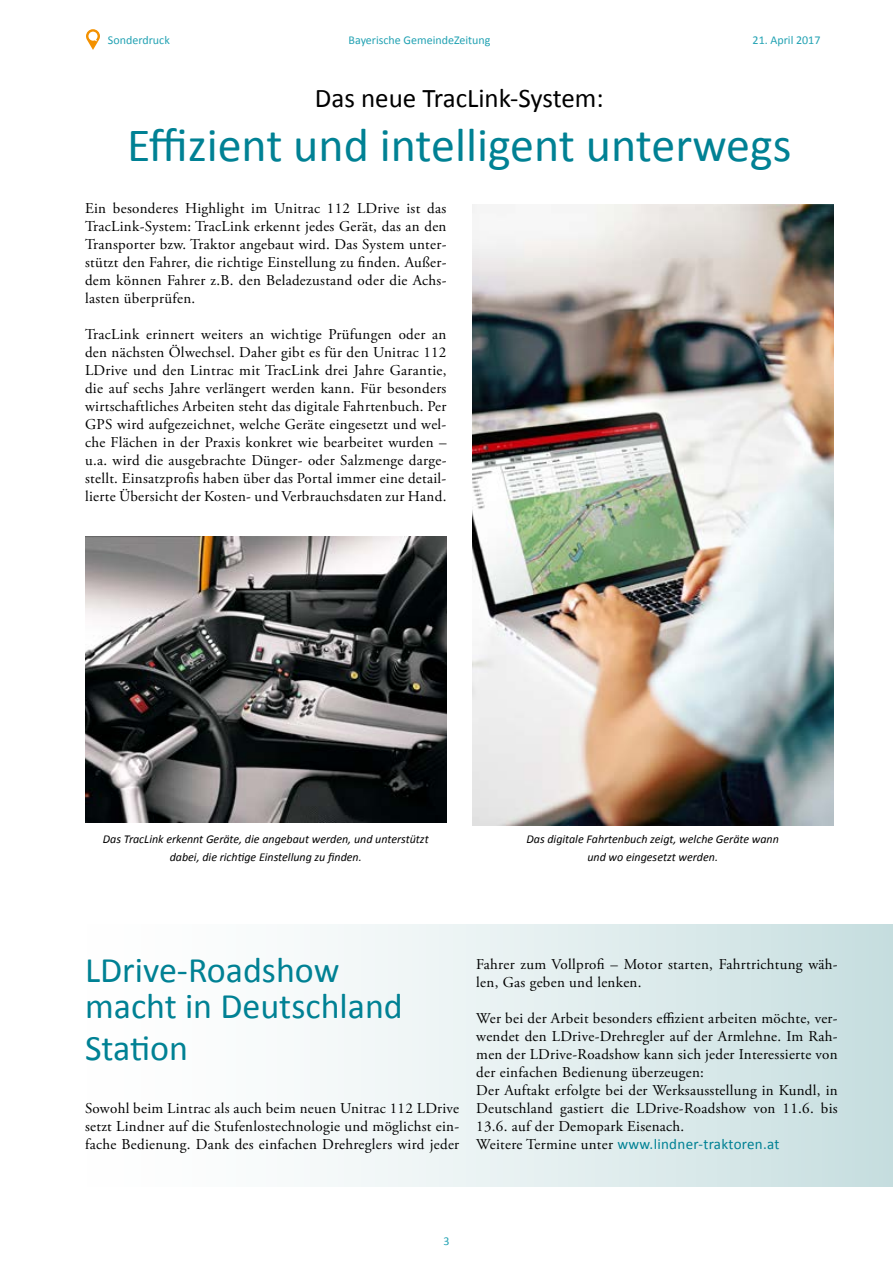
<style>
.page{position:relative;width:893px;height:1263px;background:#fff}
.page>*{position:absolute;margin:0;border:0;box-sizing:border-box;transform-origin:0 0}
.t1{font:48px "Calibri";color:#008194}
.t2{font:36px/36px "Calibri";color:#008194}
.t3{font:27px "Calibri";color:#000}
.t4{font:15px/18px "Adobe Garamond Pro";letter-spacing:.02em;color:#000;text-align:justify}
.t5{font:15px "Calibri";letter-spacing:.02em;color:#008194}
.t6{font:italic 12px/18px "Calibri";color:#000;text-align:center}
.t7{font:12px "Calibri";color:#22a2b3}
.s1{font-family:"Adobe Garamond Pro";color:#000}
</style>
<div class="page">
<svg style="left:86px;top:29px;width:14px;height:21px"></svg>
<div style="left:43px;top:924px;width:850px;height:262px;background:linear-gradient(to right,#fff,#cbe0e2)"></div>
<img style="left:472px;top:204px;width:361px;height:621px">
<img style="left:85px;top:537px;width:361px;height:286px">
<p class="t7" style="left:108px;top:32px;width:64px">Sonderdruck</p>
<p class="t7" style="left:349px;top:32px;width:143px">Bayerische GemeindeZeitung</p>
<p class="t7" style="left:753px;top:32px;width:69px">21. April 2017</p>
<h3 class="t3" style="left:315px;top:81px;width:290px">Das neue TracLink-System:</h3>
<h1 class="t1" style="left:127px;top:115px;width:666px">Effizient und intelligent unterwegs</h1>
<p class="t4" style="left:85px;top:200px;width:363px">Ein besonderes Highlight im Unitrac 112 LDrive ist das TracLink-System: TracLink erkennt jedes Gerät, das an den Transporter bzw. Traktor angebaut wird. Das System unter&shy;stützt den Fahrer, die richtige Einstellung zu finden. Außer&shy;dem können Fahrer z.B. den Beladezustand oder die Achs&shy;lasten überprüfen.</p>
<p class="t4" style="left:85px;top:326px;width:363px">TracLink erinnert weiters an wichtige Prüfungen oder an den nächsten Ölwechsel. Daher gibt es für den Unitrac 112<br>LDrive und den Lintrac mit TracLink drei Jahre Garantie, die auf sechs Jahre verlängert werden kann. Für besonders wirtschaftliches Arbeiten steht das digitale Fahrtenbuch. Per GPS wird aufgezeichnet, welche Geräte eingesetzt und wel&shy;che Flächen in der Praxis konkret wie bearbeitet wurden – u.a. wird die ausgebrachte Dünger- oder Salzmenge darge&shy;stellt. Einsatzprofis haben über das Portal immer eine detail&shy;lierte Übersicht der Kosten- und Verbrauchsdaten zur Hand.</p>
<p class="t6" style="left:103px;top:830px;width:327px">Das TracLink erkennt Geräte, die angebaut werden, und unterstützt dabei, die richtige Einstellung zu finden.</p>
<p class="t6" style="left:526px;top:830px;width:254px">Das digitale Fahrtenbuch zeigt, welche Geräte wann und wo eingesetzt werden.</p>
<h2 class="t2" style="left:85px;top:952px;width:319px">LDrive-Roadshow macht in Deutschland</h2>
<h2 class="t2" style="left:85px;top:1030px;width:104px">Station</h2>
<p class="t4" style="left:85px;top:1100px;width:376px">Sowohl beim Lintrac als auch beim neuen Unitrac 112 LDrive setzt Lindner auf die Stufenlostechnologie und möglichst ein&shy;fache Bedienung. Dank des einfachen Drehreglers wird jeder</p>
<p class="t4" style="left:476px;top:956px;width:363px">Fahrer zum Vollprofi – Motor starten, Fahrtrichtung wäh&shy;len, Gas geben und lenken.</p>
<p class="t4" style="left:476px;top:1010px;width:363px;text-align:left">Wer bei der Arbeit besonders effizient arbeiten möchte, ver&shy;wendet den LDrive-Drehregler auf der Armlehne. Im Rah&shy;men der LDrive-Roadshow kann sich jeder Interessierte von der einfachen Bedienung überzeugen:<br>Der Auftakt erfolgte bei der Werksausstellung in Kundl, in Deutschland gastiert die LDrive-Roadshow von 11.6. bis 13.6. auf der Demopark Eisenach.</p>
<p class="t5" style="left:476px;top:1135px;width:305px"><span class="s1">Weitere Termine unter</span> www.lindner-traktoren.at</p>
<p class="t7" style="left:443px;top:1234px;width:8px">3</p>
</div>
